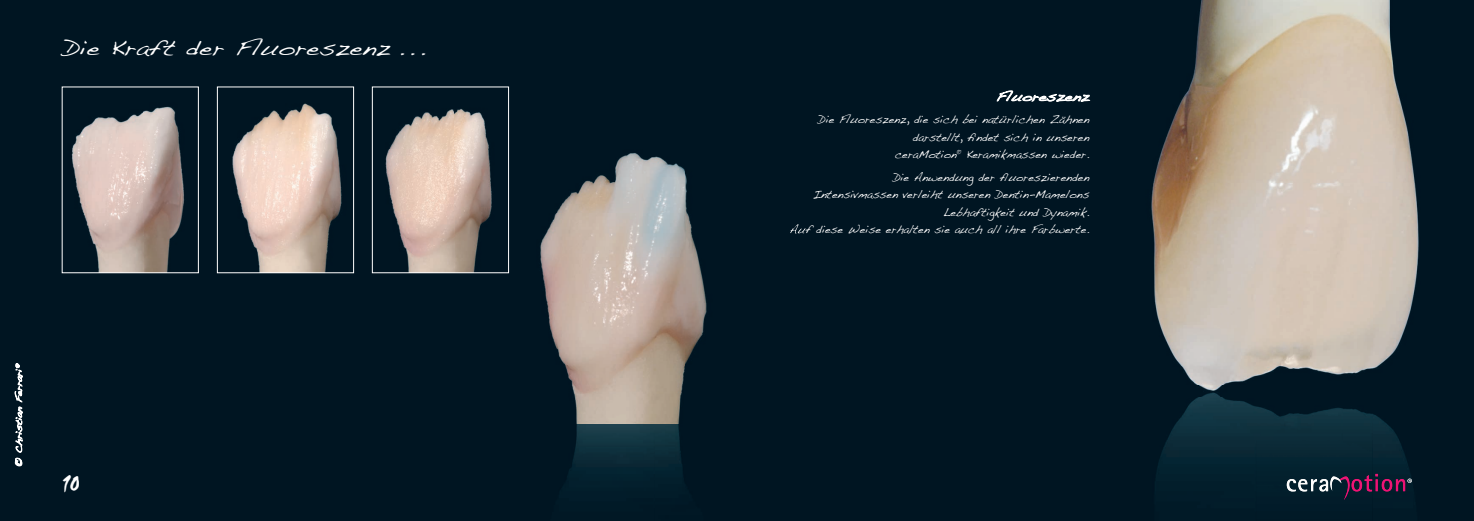
<style>
.page{position:relative;width:1474px;height:521px;background:#fff}
.page>*{position:absolute;margin:0;border:0;box-sizing:border-box;transform-origin:0 0}
.t1{font:26.25px "Smudger Plain";color:#fff}
.t2{font:21.88px "Handwriting Dakota";color:#fff;scale:1.2 1}
.t3{font:13.12px "Handwriting Dakota";color:#fff;scale:1.2 1}
.t4{font:11.38px/17.5px "Handwriting Dakota";color:#fff;text-align:right}
</style>
<div class="page">
<div style="left:0;top:0;width:1473px;height:521px;background:#001522"></div>
<img style="left:1151px;top:0;width:268px;height:385px">
<img style="left:1156px;top:385px;width:256px;height:101px">
<svg style="left:1286px;top:474px;width:125px;height:26px"></svg>
<img style="left:71px;top:106px;width:113px;height:165px">
<img style="left:232px;top:103px;width:110px;height:168px">
<div style="left:217px;top:87px;width:137px;height:186px;border:1px solid #fff"></div>
<img style="left:385px;top:109px;width:107px;height:162px">
<div style="left:372px;top:87px;width:136px;height:186px;border:1px solid #fff"></div>
<svg style="left:996px;top:90px;width:94px;height:12px"></svg>
<img style="left:540px;top:153px;width:167px;height:334px">
<img style="left:790px;top:224px;width:15px;height:10px">
<svg style="left:15px;top:363px;width:8px;height:103px"></svg>
<h2 class="t2" style="left:62px;top:35px;width:304px">Die Kraft der Fluoreszenz . . .</h2>
<h1 class="t1" style="left:62px;top:465px;width:19px">10</h1>
<p class="t3" style="left:996px;top:89px;width:79px">Fluoreszenz</p>
<p class="t4" style="left:818px;top:111px;width:273px">Die Fluoreszenz, die sich bei natürlichen Zähnen darstellt, findet sich in unseren<br>ceraMotion<sup>®</sup> Keramikmassen wieder.</p>
<p class="t4" style="left:789px;top:168px;width:301px">Die Anwendung der fluoreszierenden<br>Intensivmassen verleiht unseren Dentin-Mamelons Lebhaftigkeit und Dynamik.<br>Auf diese Weise erhalten sie auch all ihre Farbwerte.</p>
</div>
